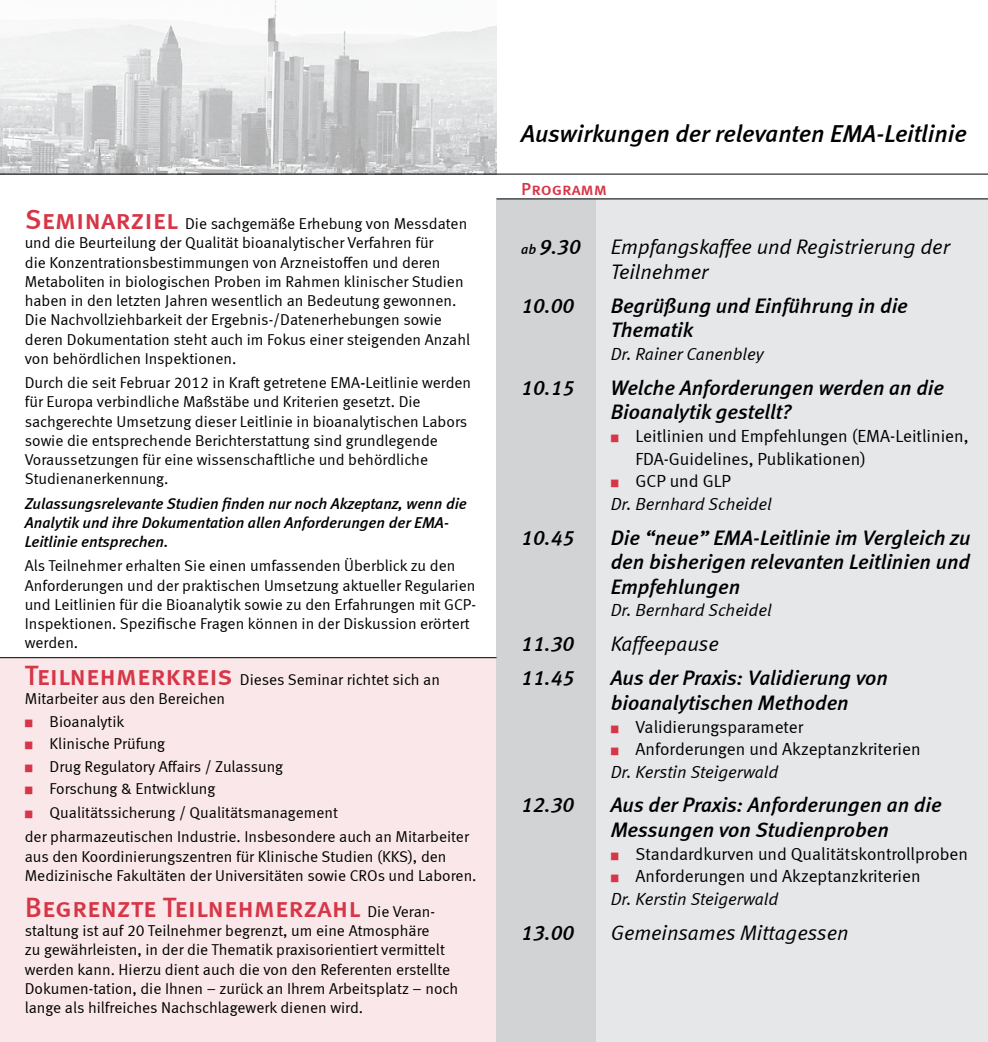
<style>
.page{position:relative;width:988px;height:1042px;background:#fff}
.page>*{position:absolute;margin:0;border:0;box-sizing:border-box;transform-origin:0 0}
.t1{font:28px "Meta Medium LF Caps";color:#d63647}
.t2{font:italic 24.5px "Meta Medium LF";color:#000}
.t3{font:italic 21px/24.5px "Meta Medium LF";color:#000}
.t4{font:italic 21px/24.5px "Meta Normal LF";color:#000}
.t5{font:17.5px/22.8px "Meta Normal";color:#000}
.t6{font:italic 17.5px "Meta Normal LF";color:#000}
.t7{font:17.5px "Meta Medium LF Caps";color:#d63647}
.t8{font:15.75px/19.2px "Meta Normal LF";color:#000}
.t9{font:italic 15.75px/19.2px "Meta Medium LF";color:#000}
.s1{font-family:"Meta Medium LF Caps";font-size:28px;color:#d63647}
.s2{font-family:"Meta Medium LF";font-style:italic}
.s3{color:#d63647}
.s4{font-family:"Meta Normal LF";font-size:15.75px;color:#000}
.s5{font-size:14px}
</style>
<div class="page">
<div style="left:0;top:657px;width:496px;height:385px;background:#fae7e9"></div>
<img style="left:0;top:0;width:496px;height:174px">
<div style="left:496px;top:198px;width:491px;height:844px;background:#e6e7e8"></div>
<div style="left:496px;top:199px;width:99px;height:843px;background:#d1d3d4"></div>
<hr style="left:496px;top:198px;width:491px;height:1px;background:#000">
<hr style="left:0;top:174px;width:987px;height:1px;background:#000">
<hr style="left:0;top:657px;width:496px;height:1px;background:#000">
<p class="t8" style="left:25px;top:214px;width:446px"><span class="s1">Seminarziel</span> Die sachgemäße Erhebung von Messdaten und die Beurteilung der Qualität bioanalytischer Verfahren für<br>die Konzentrationsbestimmungen von Arzneistoffen und deren Metaboliten in biologischen Proben im Rahmen klinischer Studien haben in den letzten Jahren wesentlich an Bedeutung gewonnen.<br>Die Nachvollziehbarkeit der Ergebnis-/Datenerhebungen sowie deren Dokumentation steht auch im Fokus einer steigenden Anzahl von behördlichen Inspektionen.</p>
<p class="t8" style="left:25px;top:373px;width:448px">Durch die seit Februar 2012 in Kraft getretene EMA<span class="s2">-</span>Leitlinie werden für Europa verbindliche Maßstäbe und Kriterien gesetzt. Die sachgerechte Umsetzung dieser Leitlinie in bioanalytischen Labors sowie die entsprechende Berichterstattung sind grundlegende Voraussetzungen für eine wissenschaftliche und behördliche Studienanerkennung.</p>
<p class="t9" style="left:25px;top:493px;width:443px">Zulassungsrelevante Studien finden nur noch Akzeptanz, wenn die<br>Analytik und ihre Dokumentation allen Anforderungen der EMA-<br>Leitlinie entsprechen.</p>
<p class="t8" style="left:25px;top:556px;width:452px">Als Teilnehmer erhalten Sie einen umfassenden Überblick zu den Anforderungen und der praktischen Umsetzung aktueller Regularien und Leitlinien für die Bioanalytik sowie zu den Erfahrungen mit GCP-Inspektionen. Spezifische Fragen können in der Diskussion erörtert werden.</p>
<p class="t8" style="left:25px;top:669px;width:416px"><span class="s1">Teilnehmerkreis</span> Dieses Seminar richtet sich an<br>Mitarbeiter aus den Bereichen</p>
<p class="t8" style="left:25px;top:711px;width:101px"><span class="s3">■</span> Bioanalytik</p>
<p class="t8" style="left:25px;top:734px;width:142px"><span class="s3">■</span> Klinische Prüfung</p>
<p class="t8" style="left:25px;top:756px;width:260px"><span class="s3">■</span> Drug Regulatory Affairs / Zulassung</p>
<p class="t8" style="left:25px;top:779px;width:192px"><span class="s3">■</span> Forschung &amp; Entwicklung</p>
<p class="t8" style="left:25px;top:800px;width:445px;line-height:24.2px"><span class="s3">■</span> Qualitätssicherung / Qualitätsmanagement<br>der pharmazeutischen Industrie. Insbesondere auch an Mitarbeiter</p>
<p class="t8" style="left:25px;top:846px;width:453px">aus den Koordinierungszentren für Klinische Studien (KKS), den<br>Medizinische Fakultäten der Universitäten sowie CROs und Laboren.</p>
<h1 class="t1" style="left:25px;top:891px;width:410px">Begrenzte Teilnehmerzahl <span class="s4">Die Veran-</span></h1>
<p class="t8" style="left:25px;top:921px;width:434px">staltung ist auf 20 Teilnehmer begrenzt, um eine Atmosphäre<br>zu gewährleisten, in der die Thematik praxisorientiert vermittelt werden kann. Hierzu dient auch die von den Referenten erstellte Dokumen-tation, die Ihnen – zurück an Ihrem Arbeitsplatz – noch lange als hilfreiches Nachschlagewerk dienen wird.</p>
<h2 class="t2" style="left:521px;top:119px;width:447px">Auswirkungen der relevanten EMA-Leitlinie</h2>
<p class="t7" style="left:521px;top:179px;width:87px">Programm</p>
<h3 class="t3" style="left:521px;top:234px;width:61px"><span class="s5">ab</span> 9.30</h3>
<h3 class="t4" style="left:610px;top:234px;width:341px">Empfangskaffee und Registrierung der<br>Teilnehmer</h3>
<h3 class="t3" style="left:521px;top:293px;width:54px">10.00</h3>
<h3 class="t3" style="left:610px;top:293px;width:298px">Begrüßung und Einführung in die<br>Thematik</h3>
<p class="t6" style="left:610px;top:344px;width:154px">Dr. Rainer Canenbley</p>
<h3 class="t3" style="left:521px;top:375px;width:54px">10.15</h3>
<h3 class="t3" style="left:610px;top:375px;width:335px">Welche Anforderungen werden an die<br>Bioanalytik gestellt?</h3>
<p class="t5" style="left:635px;top:424px;width:334px;text-indent:-25px"><span class="s3">■</span> Leitlinien und Empfehlungen (EMA-Leitlinien,<br>FDA-Guidelines, Publikationen)</p>
<p class="t5" style="left:610px;top:470px;width:122px"><span class="s3">■</span> GCP und GLP</p>
<p class="t6" style="left:610px;top:494px;width:162px">Dr. Bernhard Scheidel</p>
<h3 class="t3" style="left:521px;top:525px;width:54px">10.45</h3>
<h3 class="t3" style="left:610px;top:525px;width:361px;text-align:justify">Die “neue” EMA-Leitlinie im Vergleich zu den bisherigen relevanten Leitlinien und Empfehlungen</h3>
<p class="t6" style="left:610px;top:600px;width:162px">Dr. Bernhard Scheidel</p>
<h3 class="t3" style="left:521px;top:631px;width:54px">11.30</h3>
<h3 class="t4" style="left:610px;top:631px;width:110px">Kaffeepause</h3>
<h3 class="t3" style="left:521px;top:665px;width:54px">11.45</h3>
<h3 class="t3" style="left:610px;top:665px;width:279px">Aus der Praxis: Validierung von bioanalytischen Methoden</h3>
<p class="t5" style="left:610px;top:715px;width:194px"><span class="s3">■</span> Validierungsparameter</p>
<p class="t5" style="left:610px;top:737px;width:311px"><span class="s3">■</span> Anforderungen und Akzeptanzkriterien</p>
<p class="t6" style="left:610px;top:762px;width:169px">Dr. Kerstin Steigerwald</p>
<h3 class="t3" style="left:521px;top:792px;width:54px">12.30</h3>
<h3 class="t3" style="left:610px;top:792px;width:332px">Aus der Praxis: Anforderungen an die<br>Messungen von Studienproben</h3>
<p class="t5" style="left:610px;top:842px;width:359px"><span class="s3">■</span> Standardkurven und Qualitätskontrollproben</p>
<p class="t5" style="left:610px;top:865px;width:311px"><span class="s3">■</span> Anforderungen und Akzeptanzkriterien</p>
<p class="t6" style="left:610px;top:889px;width:169px">Dr. Kerstin Steigerwald</p>
<h3 class="t3" style="left:521px;top:920px;width:54px">13.00</h3>
<h3 class="t4" style="left:610px;top:920px;width:239px">Gemeinsames Mittagessen</h3>
</div>
